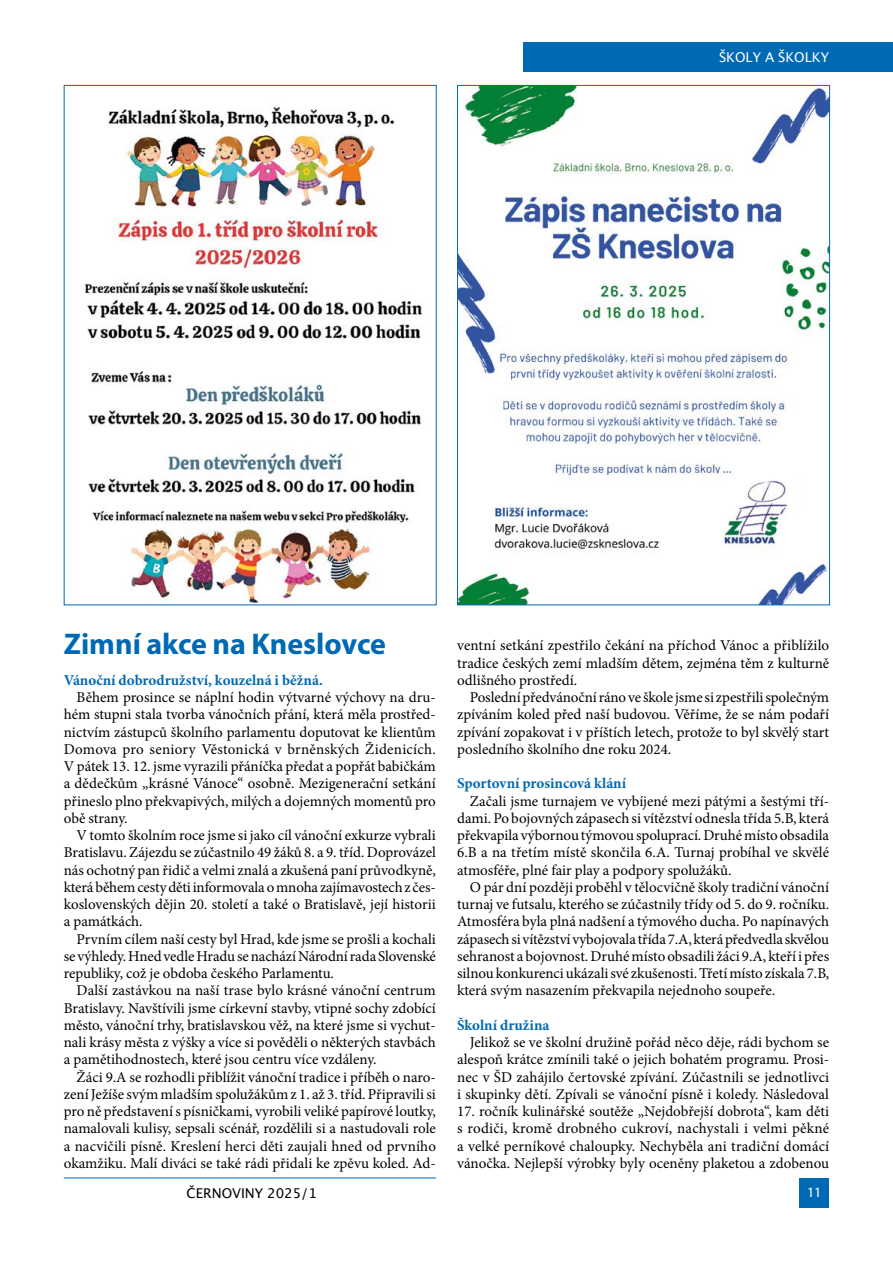
<style>
.page{position:relative;width:893px;height:1263px;background:#fff}
.page>*{position:absolute;margin:0;border:0;box-sizing:border-box;transform-origin:0 0}
.t1{font:700 30px "Myriad Pro";color:#0069b4}
.t2{font:15px/17.2px "Minion Pro";color:#000;text-align:justify}
.t3{font:700 15px "Minion Pro";color:#0069b4}
.t4{font:14.25px "Myriad Pro";color:#fff}
.t5{font:13.5px "Lucida Grande";color:#000}
.t6{font:13.5px "Lucida Grande";color:#fff}
</style>
<div class="page">
<hr style="left:64px;top:1177px;width:372px;height:1px;background:#0069b4">
<div style="left:523px;top:43px;width:370px;height:29px;background:#0069b4"></div>
<div style="left:799px;top:1178px;width:30px;height:30px;background:#0069b4"></div>
<img style="left:85px;top:106px;width:337px;height:497px">
<img style="left:459px;top:87px;width:369px;height:516px">
<p class="t6" style="left:719px;top:50px;width:112px">ŠKOLY A ŠKOLKY</p>
<h1 class="t1" style="left:64px;top:624px;width:324px">Zimní akce na Kneslovce</h1>
<p class="t3" style="left:64px;top:669px;width:261px">Vánoční dobrodružství, kouzelná i běžná.</p>
<p class="t2" style="left:64px;top:689px;width:374px;text-indent:13px">Během prosince se náplní hodin výtvarné výchovy na dru&shy;hém stupni stala tvorba vánočních přání, která měla prostřed&shy;nictvím zástupců školního parlamentu doputovat ke klientům Domova pro seniory Věstonická v brněnských Židenicích.<br>V pátek 13. 12. jsme vyrazili přáníčka předat a popřát babičkám a dědečkům „krásné Vánoce“ osobně. Mezigenerační setkání přineslo plno překvapivých, milých a dojemných momentů pro obě strany.</p>
<p class="t2" style="left:64px;top:827px;width:374px;text-indent:13px">V tomto školním roce jsme si jako cíl vánoční exkurze vybrali Bratislavu. Zájezdu se zúčastnilo 49 žáků 8. a 9. tříd. Doprovázel nás ochotný pan řidič a velmi znalá a zkušená paní průvodkyně, která během cesty děti informovala o mnoha zajímavostech z čes&shy;koslovenských dějin 20. století a také o Bratislavě, její historii a památkách.</p>
<p class="t2" style="left:64px;top:930px;width:374px;text-indent:13px">Prvním cílem naší cesty byl Hrad, kde jsme se prošli a kochali se výhledy. Hned vedle Hradu se nachází Národní rada Slovenské republiky, což je obdoba českého Parlamentu.</p>
<p class="t2" style="left:64px;top:982px;width:374px;text-indent:13px">Další zastávkou na naší trase bylo krásné vánoční centrum Bratislavy. Navštívili jsme církevní stavby, vtipné sochy zdobící město, vánoční trhy, bratislavskou věž, na které jsme si vychut&shy;nali krásy města z výšky a více si pověděli o některých stavbách a pamětihodnostech, které jsou centru více vzdáleny.</p>
<p class="t2" style="left:64px;top:1068px;width:374px;text-indent:13px">Žáci 9.A se rozhodli přiblížit vánoční tradice i příběh o naro&shy;zení Ježíše svým mladším spolužákům z 1. až 3. tříd. Připravili si pro ně představení s písničkami, vyrobili veliké papírové loutky, namalovali kulisy, sepsali scénář, rozdělili si a nastudovali role a nacvičili písně. Kreslení herci děti zaujali hned od prvního okamžiku. Malí diváci se také rádi přidali ke zpěvu koled. Ad-</p>
<p class="t2" style="left:457px;top:637px;width:374px">ventní setkání zpestřilo čekání na příchod Vánoc a přiblížilo tradice českých zemí mladším dětem, zejména těm z kulturně odlišného prostředí.</p>
<p class="t2" style="left:457px;top:689px;width:374px;text-indent:13px">Poslední předvánoční ráno ve škole jsme si zpestřili společným zpíváním koled před naší budovou. Věříme, že se nám podaří zpívání zopakovat i v příštích letech, protože to byl skvělý start posledního školního dne roku 2024.</p>
<p class="t3" style="left:457px;top:773px;width:171px">Sportovní prosincová klání</p>
<p class="t2" style="left:457px;top:792px;width:374px;text-indent:13px">Začali jsme turnajem ve vybíjené mezi pátými a šestými tří&shy;dami. Po bojovných zápasech si vítězství odnesla třída 5.B, která překvapila výbornou týmovou spoluprací. Druhé místo obsadila 6.B a na třetím místě skončila 6.A. Turnaj probíhal ve skvělé atmosféře, plné fair play a podpory spolužáků.</p>
<p class="t2" style="left:457px;top:878px;width:374px;text-indent:13px">O pár dní později proběhl v tělocvičně školy tradiční vánoční turnaj ve futsalu, kterého se zúčastnily třídy od 5. do 9. ročníku.<br>Atmosféra byla plná nadšení a týmového ducha. Po napínavých zápasech si vítězství vybojovala třída 7.A, která předvedla skvělou sehranost a bojovnost. Druhé místo obsadili žáci 9.A, kteří i přes silnou konkurenci ukázali své zkušenosti. Třetí místo získala 7.B, která svým nasazením překvapila nejednoho soupeře.</p>
<p class="t3" style="left:457px;top:1014px;width:94px">Školní družina</p>
<p class="t2" style="left:457px;top:1034px;width:374px;text-indent:13px">Jelikož se ve školní družině pořád něco děje, rádi bychom se alespoň krátce zmínili také o jejich bohatém programu. Prosi&shy;nec v ŠD zahájilo čertovské zpívání. Zúčastnili se jednotlivci i skupinky dětí. Zpívali se vánoční písně i koledy. Následoval</p>
<p class="t2" style="left:457px;top:1103px;width:374px">17. ročník kulinářské soutěže „Nejdobřejší dobrota“, kam děti s rodiči, kromě drobného cukroví, nachystali i velmi pěkné a velké perníkové chaloupky. Nechyběla ani tradiční domácí vánočka. Nejlepší výrobky byly oceněny plaketou a zdobenou</p>
<p class="t5" style="left:187px;top:1186px;width:132px">ČERNOVINY 2025/1</p>
<p class="t4" style="left:807px;top:1183px;width:16px">11</p>
</div>
